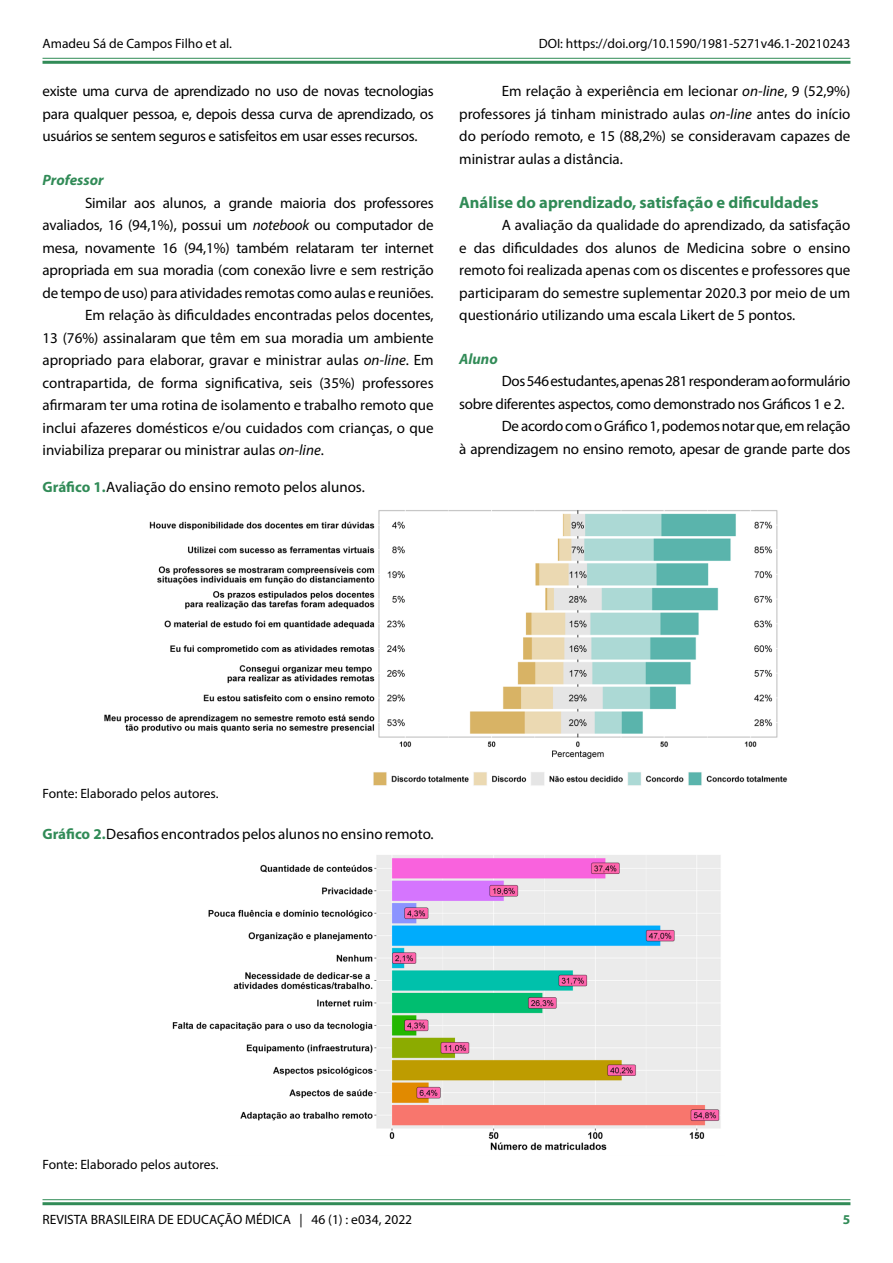
<style>
.page{position:relative;width:893px;height:1263px;background:#fff}
.page>*{position:absolute;margin:0;border:0;box-sizing:border-box;transform-origin:0 0}
.t1{font:700 16.5px "Myriad Pro";color:#318b57}
.t2{font:15px/22.5px "Myriad Pro";letter-spacing:-.005em;color:#000;text-align:justify}
.t3{font:italic 700 15px "Myriad Pro";color:#318b57}
.t4{font:13.5px "Myriad Pro";color:#000}
.t5{font:700 13.5px "Myriad Pro";color:#318b57}
.s1{font-style:italic}
.s2{font-weight:700;color:#318b57}
</style>
<div class="page">
<hr style="left:43px;top:1199px;width:807px;height:1px;background:#318b57">
<hr style="left:43px;top:1202px;width:807px;height:3px;background:#318b57">
<hr style="left:43px;top:58px;width:807px;height:1px;background:#318b57">
<hr style="left:43px;top:61px;width:807px;height:3px;background:#318b57">
<img style="left:104px;top:510px;width:684px;height:276px">
<img style="left:172px;top:855px;width:549px;height:296px">
<p class="t4" style="left:43px;top:35px;width:191px">Amadeu Sá de Campos Filho et al.</p>
<p class="t4" style="left:539px;top:35px;width:313px">DOI: https://doi.org/10.1590/1981-5271v46.1-20210243</p>
<p class="t2" style="left:43px;top:80px;width:393px">existe uma curva de aprendizado no uso de novas tecnologias para qualquer pessoa, e, depois dessa curva de aprendizado, os usuários se sentem seguros e satisfeitos em usar esses recursos.</p>
<p class="t3" style="left:43px;top:170px;width:63px">Professor</p>
<p class="t2" style="left:85px;top:191px;width:350px">Similar aos alunos, a grande maioria dos professores</p>
<p class="t2" style="left:43px;top:214px;width:393px">avaliados, 16 (94,1%), possui um <span class="s1">notebook</span> ou computador de</p>
<p class="t2" style="left:43px;top:236px;width:393px">mesa, novamente 16 (94,1%) também relataram ter internet</p>
<p class="t2" style="left:43px;top:259px;width:393px">apropriada em sua moradia (com conexão livre e sem restrição</p>
<p class="t2" style="left:43px;top:281px;width:393px">de tempo de uso) para atividades remotas como aulas e reuniões.</p>
<p class="t2" style="left:85px;top:304px;width:350px">Em relação às dificuldades encontradas pelos docentes,</p>
<p class="t2" style="left:43px;top:326px;width:393px">13 (76%) assinalaram que têm em sua moradia um ambiente</p>
<p class="t2" style="left:43px;top:349px;width:393px">apropriado para elaborar, gravar e ministrar aulas <span class="s1">on-line</span>. Em</p>
<p class="t2" style="left:43px;top:371px;width:393px">contrapartida, de forma significativa, seis (35%) professores</p>
<p class="t2" style="left:43px;top:394px;width:393px">afirmaram ter uma rotina de isolamento e trabalho remoto que</p>
<p class="t2" style="left:43px;top:416px;width:393px">inclui afazeres domésticos e/ou cuidados com crianças, o que</p>
<p class="t2" style="left:43px;top:439px;width:283px">inviabiliza preparar ou ministrar aulas <span class="s1">on-line</span>.</p>
<p class="t2" style="left:43px;top:476px;width:324px"><span class="s2">Gráfico 1.</span>Avaliação do ensino remoto pelos alunos.</p>
<p class="t2" style="left:459px;top:80px;width:393px;text-indent:43px">Em relação à experiência em lecionar <span class="s1">on-line</span>, 9 (52,9%) professores já tinham ministrado aulas <span class="s1">on-line</span> antes do início do período remoto, e 15 (88,2%) se consideravam capazes de ministrar aulas a distância.</p>
<p class="t1" style="left:459px;top:191px;width:361px">Análise do aprendizado, satisfação e dificuldades</p>
<p class="t2" style="left:459px;top:214px;width:393px;text-indent:43px">A avaliação da qualidade do aprendizado, da satisfação e das dificuldades dos alunos de Medicina sobre o ensino remoto foi realizada apenas com os discentes e professores que participaram do semestre suplementar 2020.3 por meio de um questionário utilizando uma escala Likert de 5 pontos.</p>
<p class="t3" style="left:459px;top:349px;width:40px">Aluno</p>
<p class="t2" style="left:502px;top:370px;width:350px">Dos 546 estudantes, apenas 281 responderam ao formulário</p>
<p class="t2" style="left:459px;top:392px;width:387px">sobre diferentes aspectos, como demonstrado nos Gráficos 1 e 2.</p>
<p class="t2" style="left:502px;top:415px;width:350px">De acordo com o Gráfico 1, podemos notar que, em relação</p>
<p class="t2" style="left:459px;top:437px;width:393px">à aprendizagem no ensino remoto, apesar de grande parte dos</p>
<p class="t4" style="left:43px;top:785px;width:178px">Fonte: Elaborado pelos autores.</p>
<p class="t2" style="left:43px;top:822px;width:393px"><span class="s2">Gráfico 2.</span>Desafios encontrados pelos alunos no ensino remoto.</p>
<p class="t4" style="left:43px;top:1156px;width:178px">Fonte: Elaborado pelos autores.</p>
<p class="t4" style="left:43px;top:1211px;width:371px">REVISTA BRASILEIRA DE EDUCAÇÃO MÉDICA | 46 (1) : e034, 2022</p>
<p class="t5" style="left:843px;top:1210px;width:9px">5</p>
</div>
